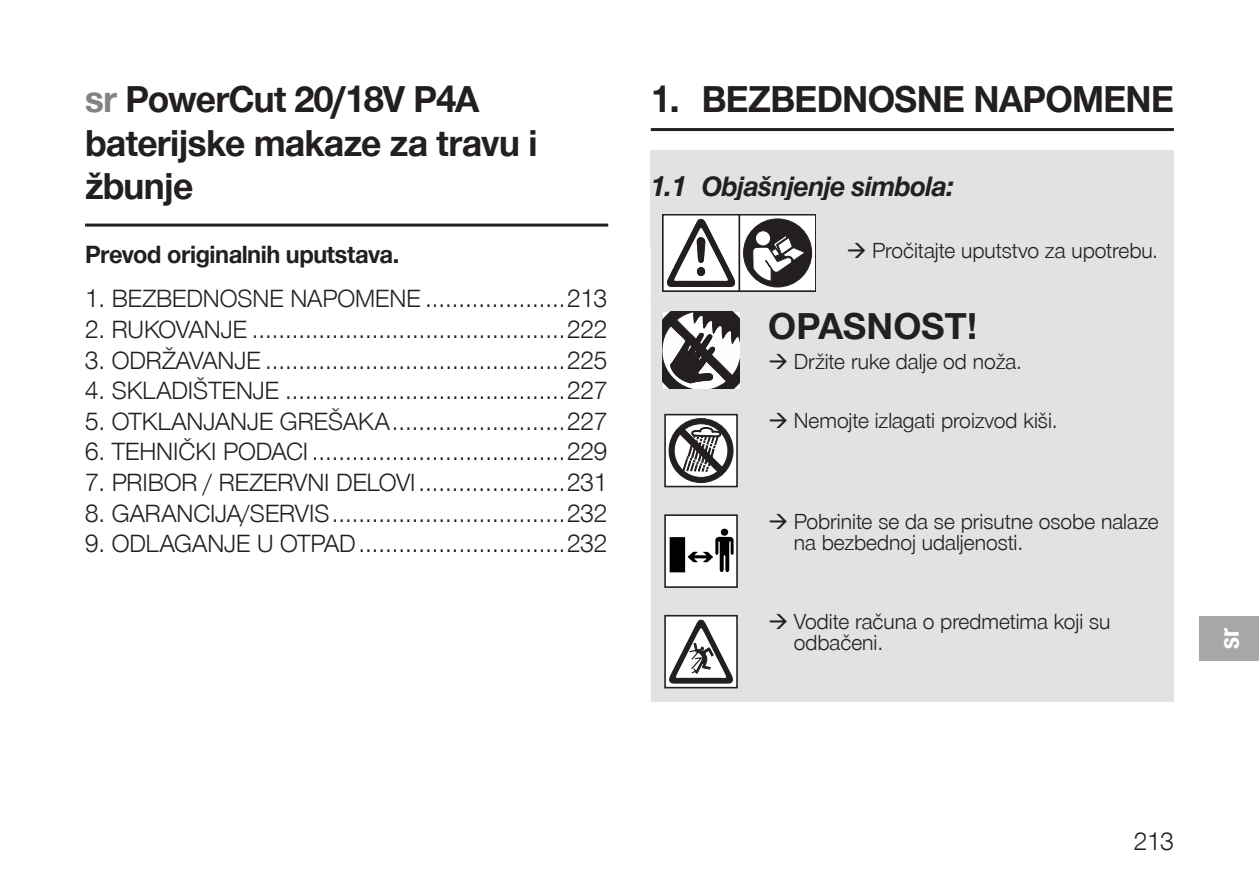
<style>
.page{position:relative;width:1259px;height:893px;background:#fff}
.page>*{position:absolute;margin:0;border:0;box-sizing:border-box;transform-origin:0 0}
.t1{font:700 36px/43.5px "Gardena Sans";letter-spacing:-.02em;color:#231f20}
.t2{font:700 36px "Gardena Sans";color:#231f20}
.t3{font:italic 700 27px "Gardena Sans";letter-spacing:-.02em;color:#231f20}
.country_code{font:700 27px "Gardena Sans Cond";color:#fff}
.table_of_contents_copy{font:24px "Gardena Sans";color:#231f20}
.paragraph_text{font:700 24px "Gardena Sans";letter-spacing:-.02em;color:#231f20}
.t4{font:21px/21px "Gardena Sans";color:#231f20}
.s1{color:#808285}
</style>
<div class="page">
<hr style="left:651px;top:128px;width:523px;height:3px;background:#231f20">
<div style="left:651px;top:150px;width:523px;height:95px;background:#e1e2e4"></div>
<div style="left:651px;top:214px;width:523px;height:86px;background:#e1e2e4"></div>
<div style="left:663px;top:215px;width:153px;height:76px;background:#fff"></div>
<hr style="left:738px;top:215px;width:2px;height:76px;background:#231f20">
<svg style="left:667px;top:219px;width:68px;height:68px"></svg>
<div style="left:743px;top:219px;width:68px;height:68px;background:#231f20;border-radius:50%"></div>
<div style="left:743px;top:219px;width:69px;height:68px;border:1px solid #231f20;border-radius:50%"></div>
<svg style="left:755px;top:231px;width:15px;height:15px"></svg>
<div style="left:755px;top:230px;width:16px;height:16px;border:1px solid #231f20;border-radius:50%"></div>
<svg style="left:752px;top:234px;width:54px;height:48px"></svg>
<div style="left:651px;top:300px;width:523px;height:402px;background:#e1e2e4"></div>
<svg style="left:663px;top:312px;width:76px;height:76px"></svg>
<div style="left:665px;top:415px;width:72px;height:72px;background:#fff"></div>
<div style="left:664px;top:414px;width:74px;height:73px;border:2px solid #231f20"></div>
<svg style="left:668px;top:418px;width:65px;height:65px"></svg>
<div style="left:665px;top:515px;width:72px;height:72px;background:#fff"></div>
<div style="left:664px;top:514px;width:74px;height:74px;border:2px solid #231f20"></div>
<svg style="left:669px;top:529px;width:64px;height:43px"></svg>
<div style="left:665px;top:616px;width:72px;height:72px;background:#fff"></div>
<div style="left:664px;top:615px;width:74px;height:73px;border:2px solid #231f20"></div>
<svg style="left:669px;top:620px;width:64px;height:64px"></svg>
<hr style="left:85px;top:224px;width:523px;height:3px;background:#231f20">
<div style="left:1199px;top:617px;width:60px;height:44px;background:#a8a7a7"></div>
<svg style="left:848px;top:242px;width:17px;height:16px"></svg>
<svg style="left:770px;top:353px;width:17px;height:16px"></svg>
<svg style="left:770px;top:413px;width:17px;height:15px"></svg>
<svg style="left:770px;top:513px;width:17px;height:16px"></svg>
<svg style="left:770px;top:614px;width:17px;height:15px"></svg>
<p class="t1" style="left:85px;top:75px;width:454px"><span class="s1">sr</span> PowerCut 20/18V P4A baterijske makaze za travu i žbunje</p>
<p class="paragraph_text" style="left:85px;top:236px;width:316px">Prevod originalnih uputstava.</p>
<p class="table_of_contents_copy" style="left:85px;top:282px;width:523px">1. BEZBEDNOSNE NAPOMENE .....................213</p>
<p class="table_of_contents_copy" style="left:85px;top:312px;width:523px">2. RUKOVANJE ...............................................222</p>
<p class="table_of_contents_copy" style="left:85px;top:343px;width:523px">3. ODRŽAVANJE .............................................225</p>
<p class="table_of_contents_copy" style="left:85px;top:374px;width:523px">4. SKLADIŠTENJE ..........................................227</p>
<p class="table_of_contents_copy" style="left:85px;top:404px;width:523px">5. OTKLANJANJE GREŠAKA..........................227</p>
<p class="table_of_contents_copy" style="left:85px;top:435px;width:523px">6. TEHNIČKI PODACI ......................................229</p>
<p class="table_of_contents_copy" style="left:85px;top:465px;width:523px">7. PRIBOR / REZERVNI DELOVI......................231</p>
<p class="table_of_contents_copy" style="left:85px;top:496px;width:523px">8. GARANCIJA/SERVIS...................................232</p>
<p class="table_of_contents_copy" style="left:85px;top:527px;width:523px">9. ODLAGANJE U OTPAD...............................232</p>
<p class="t1" style="left:651px;top:75px;width:524px">1. BEZBEDNOSNE NAPOMENE</p>
<p class="t3" style="left:651px;top:166px;width:305px">1.1 Objašnjenje simbola:</p>
<p class="t4" style="left:872px;top:239px;width:288px">Pročitajte uputstvo za upotrebu.</p>
<p class="t2" style="left:768px;top:299px;width:210px">OPASNOST!</p>
<p class="t4" style="left:794px;top:350px;width:230px">Držite ruke dalje od noža.</p>
<p class="t4" style="left:794px;top:409px;width:265px">Nemojte izlagati proizvod kiši.</p>
<p class="t4" style="left:794px;top:510px;width:366px">Pobrinite se da se prisutne osobe nalaze na bezbednoj udaljenosti.</p>
<p class="t4" style="left:794px;top:610px;width:318px">Vodite računa o predmetima koji su odbačeni.</p>
<p class="country_code" style="left:1210px;top:649px;width:22px;rotate:-90deg">sr</p>
<p class="table_of_contents_copy" style="left:1134px;top:825px;width:42px">213</p>
</div>
